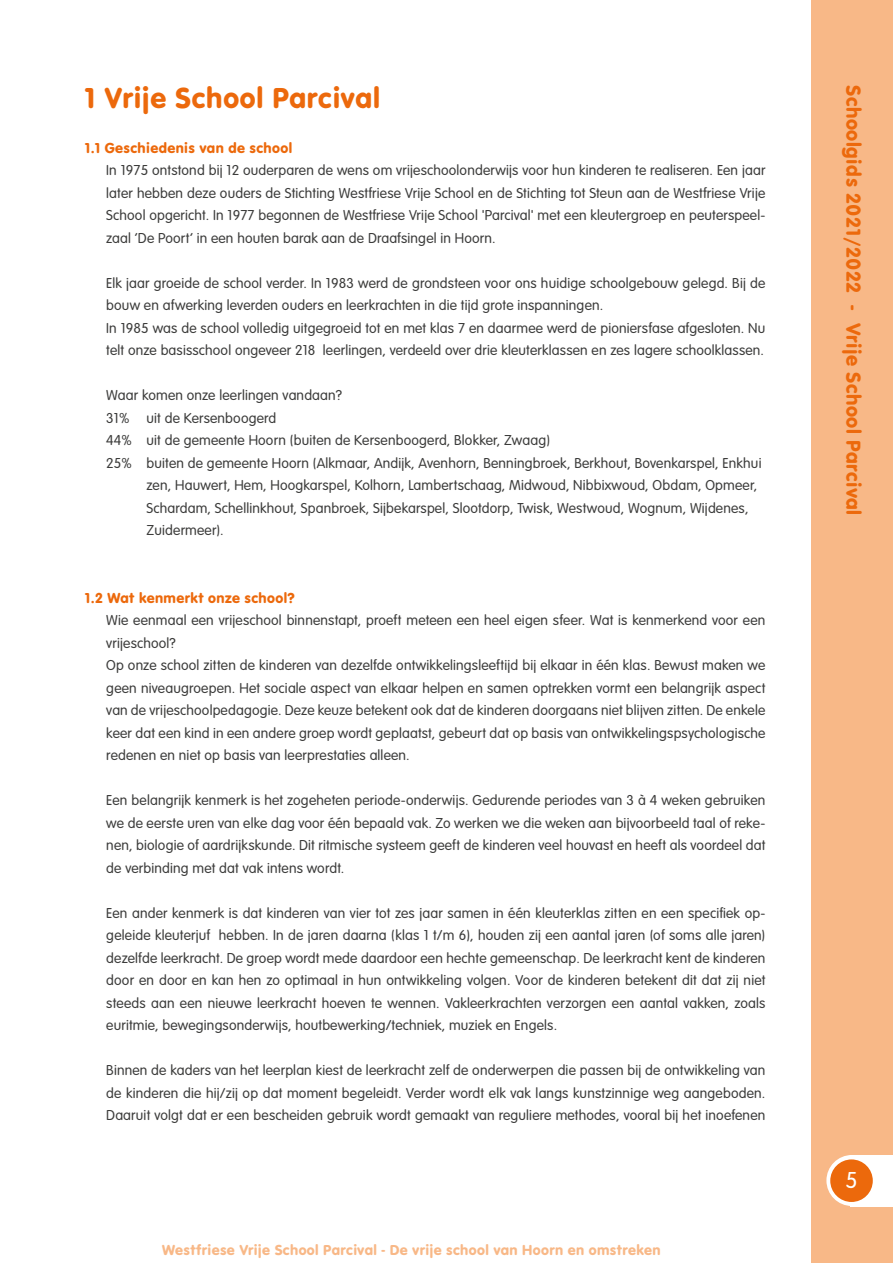
<style>
.page{position:relative;width:893px;height:1263px;background:#fff}
.page>*{position:absolute;margin:0;border:0;box-sizing:border-box;transform-origin:0 0}
.t1{font:30px "VAG Rundschrift D";letter-spacing:.02em;color:#ec690c}
.t2{font:300 24px "VAG Rundschrift D";color:#fff}
.t3{font:21px "VAG Rundschrift D";letter-spacing:.025em;color:#ec690c}
.t4{font:300 15px/22.5px "VAG Rundschrift D";letter-spacing:.01em;color:#3c3c3b;text-align:justify}
.t5{font:15px "VAG Rundschrift D";letter-spacing:.025em;color:#f8b887}
.t6{font:15px "VAG Rundschrift D";letter-spacing:.025em;color:#ec690c}
</style>
<div class="page">
<div style="left:811px;top:0;width:82px;height:1263px;background:#f8b887"></div>
<svg style="left:826px;top:1155px;width:51px;height:51px"></svg>
<div style="left:850px;top:1155px;width:43px;height:51px;background:#fff"></div>
<div style="left:830px;top:1159px;width:43px;height:43px;background:#ec690c;border-radius:50%"></div>
<h1 class="t1" style="left:85px;top:80px;width:296px">1 Vrije School Parcival</h1>
<p class="t6" style="left:85px;top:139px;width:209px">1.1 Geschiedenis van de school</p>
<p class="t4" style="left:106px;top:159px;width:661px">In 1975 ontstond bij 12 ouderparen de wens om vrijeschoolonderwijs voor hun kinderen te realiseren. Een jaar later hebben deze ouders de Stichting Westfriese Vrije School en de Stichting tot Steun aan de Westfriese Vrije School opgericht. In 1977 begonnen de Westfriese Vrije School 'Parcival' met een kleutergroep en peuterspeel&shy;zaal ‘De Poort’ in een houten barak aan de Draafsingel in Hoorn.</p>
<p class="t4" style="left:106px;top:272px;width:661px;text-align:left">Elk jaar groeide de school verder. In 1983 werd de grondsteen voor ons huidige schoolgebouw gelegd. Bij de bouw en afwerking leverden ouders en leerkrachten in die tijd grote inspanningen.<br>In 1985 was de school volledig uitgegroeid tot en met klas 7 en daarmee werd de pioniersfase afgesloten. Nu telt onze basisschool ongeveer 218 leerlingen, verdeeld over drie kleuterklassen en zes lagere schoolklassen.</p>
<p class="t4" style="left:106px;top:384px;width:237px">Waar komen onze leerlingen vandaan?</p>
<p class="t4" style="left:106px;top:407px;width:172px">31% uit de Kersenboogerd</p>
<p class="t4" style="left:106px;top:429px;width:446px">44% uit de gemeente Hoorn (buiten de Kersenboogerd, Blokker, Zwaag)</p>
<p class="t4" style="left:106px;top:452px;width:657px">25% buiten de gemeente Hoorn (Alkmaar, Andijk, Avenhorn, Benningbroek, Berkhout, Bovenkarspel, Enkhui</p>
<p class="t4" style="left:147px;top:474px;width:612px">zen, Hauwert, Hem, Hoogkarspel, Kolhorn, Lambertschaag, Midwoud, Nibbixwoud, Obdam, Opmeer,</p>
<p class="t4" style="left:147px;top:497px;width:603px">Schardam, Schellinkhout, Spanbroek, Sijbekarspel, Slootdorp, Twisk, Westwoud, Wognum, Wijdenes,</p>
<p class="t4" style="left:147px;top:519px;width:79px">Zuidermeer).</p>
<p class="t6" style="left:85px;top:589px;width:211px">1.2 Wat kenmerkt onze school?</p>
<p class="t4" style="left:106px;top:609px;width:661px;text-align:left">Wie eenmaal een vrijeschool binnenstapt, proeft meteen een heel eigen sfeer. Wat is kenmerkend voor een vrijeschool?<br>Op onze school zitten de kinderen van dezelfde ontwikkelingsleeftijd bij elkaar in één klas. Bewust maken we geen niveaugroepen. Het sociale aspect van elkaar helpen en samen optrekken vormt een belangrijk aspect van de vrijeschoolpedagogie. Deze keuze betekent ook dat de kinderen doorgaans niet blijven zitten. De enkele keer dat een kind in een andere groep wordt geplaatst, gebeurt dat op basis van ontwikkelingspsychologische redenen en niet op basis van leerprestaties alleen.</p>
<p class="t4" style="left:106px;top:789px;width:661px">Een belangrijk kenmerk is het zogeheten periode-onderwijs. Gedurende periodes van 3 à 4 weken gebruiken we de eerste uren van elke dag voor één bepaald vak. Zo werken we die weken aan bijvoorbeeld taal of reke&shy;nen, biologie of aardrijkskunde. Dit ritmische systeem geeft de kinderen veel houvast en heeft als voordeel dat de verbinding met dat vak intens wordt.</p>
<p class="t4" style="left:106px;top:902px;width:661px">Een ander kenmerk is dat kinderen van vier tot zes jaar samen in één kleuterklas zitten en een specifiek op&shy;geleide kleuterjuf hebben. In de jaren daarna (klas 1 t/m 6), houden zij een aantal jaren (of soms alle jaren) dezelfde leerkracht. De groep wordt mede daardoor een hechte gemeenschap. De leerkracht kent de kinderen door en door en kan hen zo optimaal in hun ontwikkeling volgen. Voor de kinderen betekent dit dat zij niet steeds aan een nieuwe leerkracht hoeven te wennen. Vakleerkrachten verzorgen een aantal vakken, zoals euritmie, bewegingsonderwijs, houtbewerking/techniek, muziek en Engels.</p>
<p class="t4" style="left:106px;top:1059px;width:661px">Binnen de kaders van het leerplan kiest de leerkracht zelf de onderwerpen die passen bij de ontwikkeling van de kinderen die hij/zij op dat moment begeleidt. Verder wordt elk vak langs kunstzinnige weg aangeboden.<br>Daaruit volgt dat er een bescheiden gebruik wordt gemaakt van reguliere methodes, vooral bij het inoefenen</p>
<p class="t5" style="left:162px;top:1241px;width:500px">Westfriese Vrije School Parcival - De vrije school van Hoorn en omstreken</p>
<h3 class="t3" style="left:866px;top:85px;width:432px;rotate:90deg">Schoolgids 2021/2022 - Vrije School Parcival</h3>
<h2 class="t2" style="left:845px;top:1167px;width:14px">5</h2>
</div>
